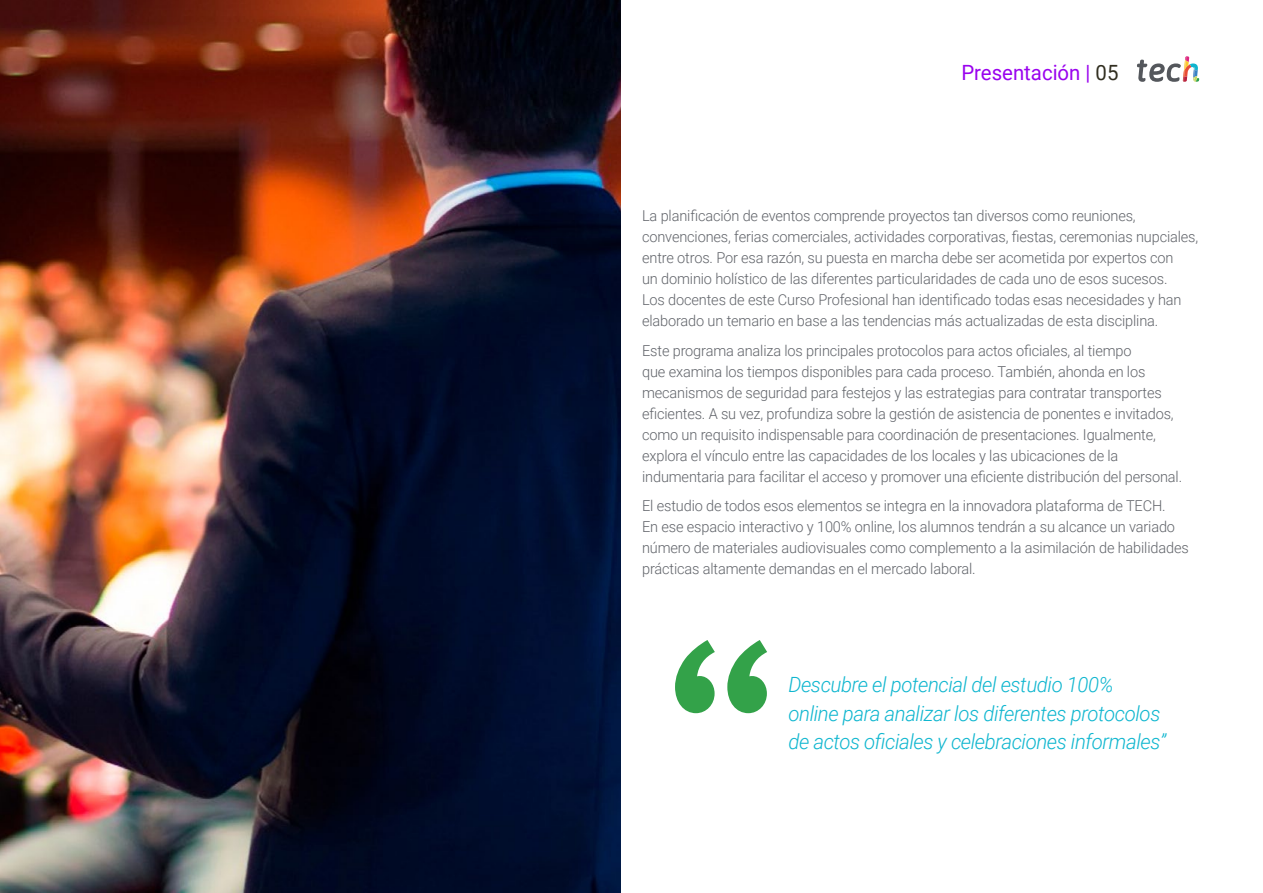
<style>
.page{position:relative;width:1263px;height:893px;background:#fff}
.page>*{position:absolute;margin:0;border:0;box-sizing:border-box;transform-origin:0 0}
.t1{font:italic 300 21px/28.5px "Roboto";letter-spacing:-.02em;color:#0fb6cf}
.t2{font:21px "Roboto";color:#9a03ee}
.t3{font:300 15px/21px "Roboto";letter-spacing:-.01em;color:#61646a}
.s1{color:#312e20}
</style>
<div class="page">
<svg style="left:675px;top:640px;width:92px;height:73px"></svg>
<img style="left:0;top:0;width:621px;height:893px">
<svg style="left:1137px;top:56px;width:62px;height:26px"></svg>
<h1 class="t2" style="left:961px;top:57px;width:159px">Presentación | <span class="s1">05</span></h1>
<p class="t3" style="left:642px;top:205px;width:558px">La planificación de eventos comprende proyectos tan diversos como reuniones, convenciones, ferias comerciales, actividades corporativas, fiestas, ceremonias nupciales, entre otros. Por esa razón, su puesta en marcha debe ser acometida por expertos con<br>un dominio holístico de las diferentes particularidades de cada uno de esos sucesos.<br>Los docentes de este Curso Profesional han identificado todas esas necesidades y han elaborado un temario en base a las tendencias más actualizadas de esta disciplina.</p>
<p class="t3" style="left:642px;top:339px;width:542px">Este programa analiza los principales protocolos para actos oficiales, al tiempo<br>que examina los tiempos disponibles para cada proceso. También, ahonda en los mecanismos de seguridad para festejos y las estrategias para contratar transportes eficientes. A su vez, profundiza sobre la gestión de asistencia de ponentes e invitados, como un requisito indispensable para coordinación de presentaciones. Igualmente, explora el vínculo entre las capacidades de los locales y las ubicaciones de la indumentaria para facilitar el acceso y promover una eficiente distribución del personal.</p>
<p class="t3" style="left:642px;top:495px;width:548px">El estudio de todos esos elementos se integra en la innovadora plataforma de TECH.<br>En ese espacio interactivo y 100% online, los alumnos tendrán a su alcance un variado número de materiales audiovisuales como complemento a la asimilación de habilidades prácticas altamente demandas en el mercado laboral.</p>
<h1 class="t1" style="left:788px;top:670px;width:379px">Descubre el potencial del estudio 100% online para analizar los diferentes protocolos de actos oficiales y celebraciones informales”</h1>
</div>
